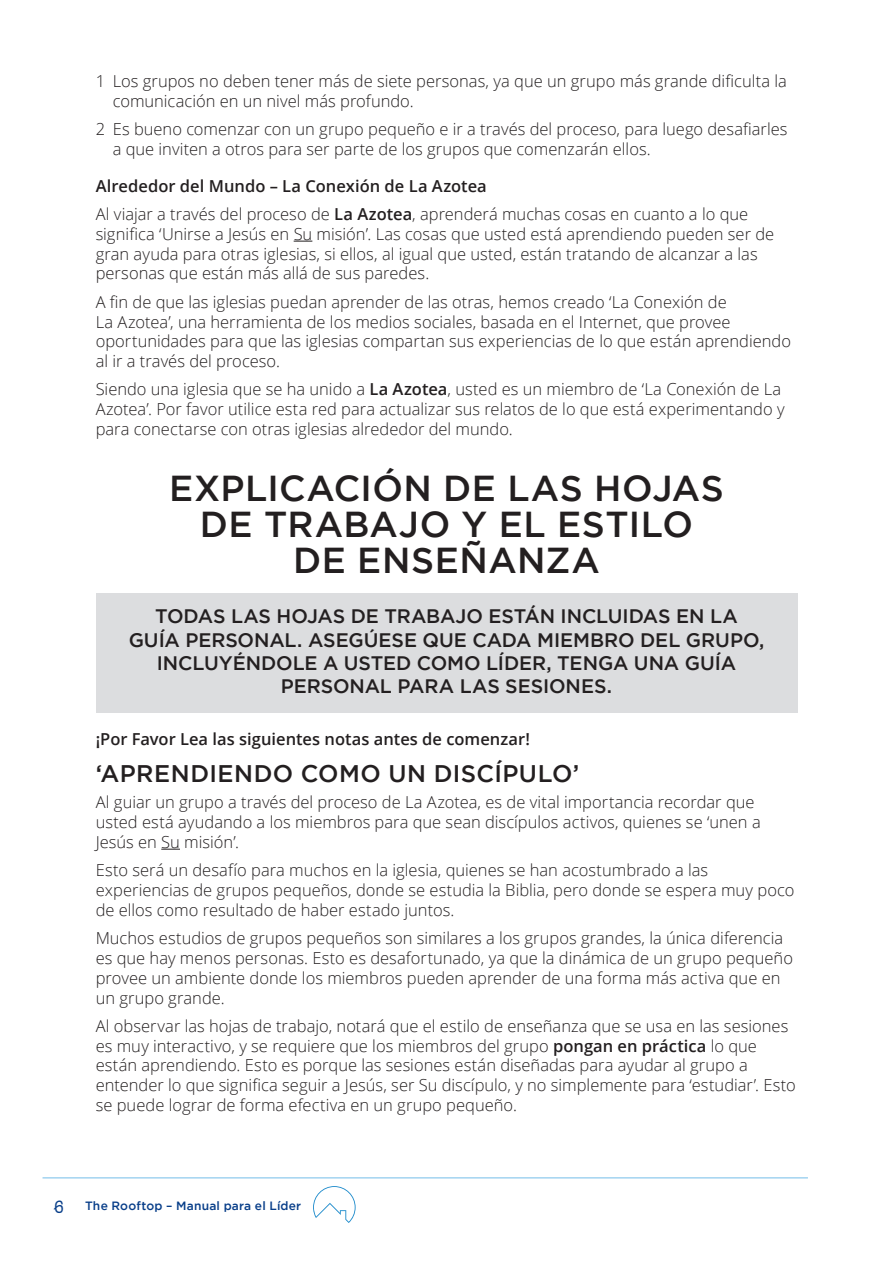
<style>
.page{position:relative;width:893px;height:1263px;background:#fff}
.page>*{position:absolute;margin:0;border:0;box-sizing:border-box;transform-origin:0 0}
.t1{font:500 36px/36px "Gotham";letter-spacing:.015em;color:#231f20;text-align:center}
.t2{font:500 24px "Gotham";letter-spacing:.02em;color:#231f20}
.t3{font:500 19.5px/23.4px "Gotham";letter-spacing:-.005em;color:#231f20;text-align:center}
.t4{font:300 16.5px/19.8px "Open Sans";color:#231f20}
.t5{font:600 16.5px "Open Sans";color:#231f20}
.t6{font:500 12px "Gotham";letter-spacing:.02em;color:#083e89}
.s1{font-weight:600}
.s2{font-family:"Nexa Rust Handmade";font-weight:400;font-stretch:expanded;font-size:18px}
</style>
<div class="page">
<hr style="left:43px;top:1177px;width:765px;height:1px;background:#73bde9">
<svg style="left:313px;top:1186px;width:43px;height:37px"></svg>
<svg style="left:294px;top:241px;width:18px;height:1px"></svg>
<svg style="left:161px;top:849px;width:19px;height:1px"></svg>
<div style="left:96px;top:593px;width:701px;height:119px;background:#dcdddf"></div>
<p class="t4" style="left:113px;top:71px;width:676px;text-indent:-17px">1 Los grupos no deben tener más de siete personas, ya que un grupo más grande dificulta la comunicación en un nivel más profundo.</p>
<p class="t4" style="left:113px;top:119px;width:676px;text-indent:-17px">2 Es bueno comenzar con un grupo pequeño e ir a través del proceso, para luego desafiarles a que inviten a otros para ser parte de los grupos que comenzarán ellos.</p>
<p class="t4" style="left:96px;top:171px;width:654px;line-height:28.3px"><span class="s1">Alrededor del Mundo – La Conexión de La Azotea<br></span>Al viajar a través del proceso de <span class="s1">La Azotea</span>, aprenderá muchas cosas en cuanto a lo que</p>
<p class="t4" style="left:96px;top:224px;width:680px">significa ‘Unirse a Jesús en Su misión’. Las cosas que usted está aprendiendo pueden ser de gran ayuda para otras iglesias, si ellos, al igual que usted, están tratando de alcanzar a las personas que están más allá de sus paredes.</p>
<p class="t4" style="left:96px;top:291px;width:697px">A fin de que las iglesias puedan aprender de las otras, hemos creado ‘La Conexión de<br>La Azotea’, una herramienta de los medios sociales, basada en el Internet, que provee oportunidades para que las iglesias compartan sus experiencias de lo que están aprendiendo al ir a través del proceso.</p>
<p class="t4" style="left:96px;top:379px;width:690px">Siendo una iglesia que se ha unido a <span class="s1">La Azotea</span>, usted es un miembro de ‘La Conexión de La<br>Azotea’. Por favor utilice esta red para actualizar sus relatos de lo que está experimentando y para conectarse con otras iglesias alrededor del mundo.</p>
<h1 class="t1" style="left:169px;top:469px;width:556px">EXPLICACIÓN DE LAS HOJAS<br>DE TRABAJO Y EL ESTILO<br>DE ENSEÑANZA</h1>
<p class="t3" style="left:129px;top:604px;width:637px">TODAS LAS HOJAS DE TRABAJO ESTÁN INCLUIDAS EN LA GUÍA PERSONAL. ASEGÚESE QUE CADA MIEMBRO DEL GRUPO, INCLUYÉNDOLE A USTED COMO LÍDER, TENGA UNA GUÍA PERSONAL PARA LAS SESIONES.</p>
<p class="t5" style="left:96px;top:727px;width:436px">¡Por Favor Lea las siguientes notas antes de comenzar!</p>
<h2 class="t2" style="left:96px;top:760px;width:485px">‘APRENDIENDO COMO UN DISCÍPULO’</h2>
<p class="t4" style="left:96px;top:792px;width:667px">Al guiar un grupo a través del proceso de La Azotea, es de vital importancia recordar que usted está ayudando a los miembros para que sean discípulos activos, quienes se ‘unen a<br>Jesús en Su misión’.</p>
<p class="t4" style="left:96px;top:860px;width:700px">Esto será un desafío para muchos en la iglesia, quienes se han acostumbrado a las experiencias de grupos pequeños, donde se estudia la Biblia, pero donde se espera muy poco de ellos como resultado de haber estado juntos.</p>
<p class="t4" style="left:96px;top:928px;width:699px">Muchos estudios de grupos pequeños son similares a los grupos grandes, la única diferencia es que hay menos personas. Esto es desafortunado, ya que la dinámica de un grupo pequeño provee un ambiente donde los miembros pueden aprender de una forma más activa que en un grupo grande.</p>
<p class="t4" style="left:96px;top:1015px;width:702px">Al observar las hojas de trabajo, notará que el estilo de enseñanza que se usa en las sesiones es muy interactivo, y se requiere que los miembros del grupo <span class="s1">pongan en práctica</span> lo que están aprendiendo. Esto es porque las sesiones están diseñadas para ayudar al grupo a entender lo que significa seguir a Jesús, ser Su discípulo, y no simplemente para ‘estudiar’. Esto se puede lograr de forma efectiva en un grupo pequeño.</p>
<p class="t6" style="left:54px;top:1199px;width:249px"><span class="s2">6</span> The Rooftop – Manual para el Líder</p>
</div>
